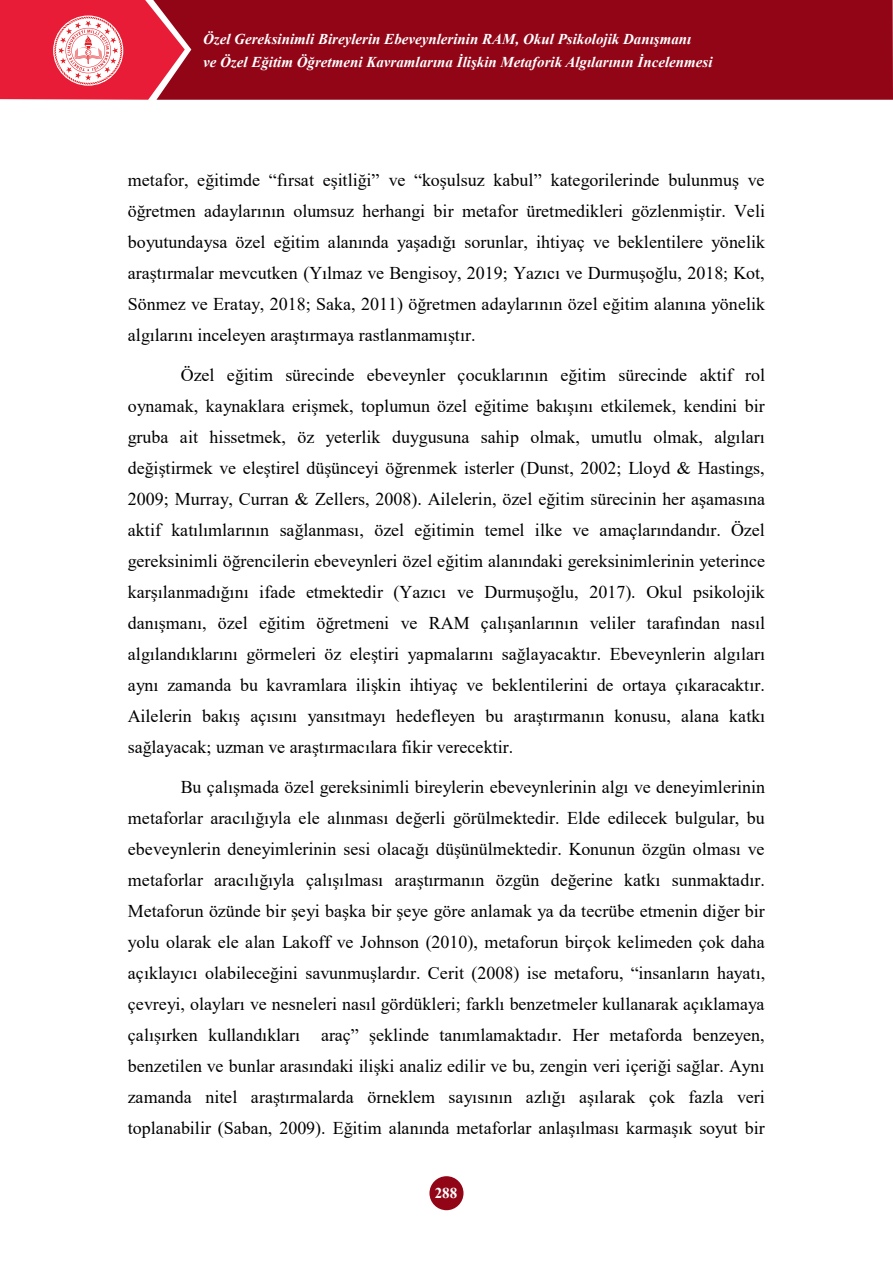
<style>
.page{position:relative;width:893px;height:1263px;background:#fff}
.page>*{position:absolute;margin:0;border:0;box-sizing:border-box;transform-origin:0 0}
.t1{font:18px/31px "Times New Roman";letter-spacing:.005em;color:#000;text-align:justify}
.t2{font:italic 700 15px/22.5px "Times New Roman";color:#fff}
.t3{font:700 15px "Times New Roman";color:#fff}
</style>
<div class="page">
<div style="left:185px;top:0;width:708px;height:100px;background:#910517"></div>
<svg style="left:0;top:0;width:185px;height:100px;background:#e6485b"></svg>
<div style="left:429px;top:1176px;width:34px;height:34px;background:#910517;border-radius:50%"></div>
<p class="t2" style="left:203px;top:28px;width:511px">Özel Gereksinimli Bireylerin Ebeveynlerinin RAM, Okul Psikolojik Danışmanı<br>ve Özel Eğitim Öğretmeni Kavramlarına İlişkin Metaforik Algılarının İncelenmesi</p>
<p class="t1" style="left:128px;top:164px;width:639px">metafor, eğitimde “fırsat eşitliği” ve “koşulsuz kabul” kategorilerinde bulunmuş ve öğretmen adaylarının olumsuz herhangi bir metafor üretmedikleri gözlenmiştir. Veli boyutundaysa özel eğitim alanında yaşadığı sorunlar, ihtiyaç ve beklentilere yönelik araştırmalar mevcutken (Yılmaz ve Bengisoy, 2019; Yazıcı ve Durmuşoğlu, 2018; Kot, Sönmez ve Eratay, 2018; Saka, 2011) öğretmen adaylarının özel eğitim alanına yönelik algılarını inceleyen araştırmaya rastlanmamıştır.</p>
<p class="t1" style="left:128px;top:358px;width:639px;text-indent:53px">Özel eğitim sürecinde ebeveynler çocuklarının eğitim sürecinde aktif rol oynamak, kaynaklara erişmek, toplumun özel eğitime bakışını etkilemek, kendini bir gruba ait hissetmek, öz yeterlik duygusuna sahip olmak, umutlu olmak, algıları değiştirmek ve eleştirel düşünceyi öğrenmek isterler (Dunst, 2002; Lloyd &amp; Hastings, 2009; Murray, Curran &amp; Zellers, 2008). Ailelerin, özel eğitim sürecinin her aşamasına aktif katılımlarının sağlanması, özel eğitimin temel ilke ve amaçlarındandır. Özel gereksinimli öğrencilerin ebeveynleri özel eğitim alanındaki gereksinimlerinin yeterince karşılanmadığını ifade etmektedir (Yazıcı ve Durmuşoğlu, 2017). Okul psikolojik danışmanı, özel eğitim öğretmeni ve RAM çalışanlarının veliler tarafından nasıl algılandıklarını görmeleri öz eleştiri yapmalarını sağlayacaktır. Ebeveynlerin algıları aynı zamanda bu kavramlara ilişkin ihtiyaç ve beklentilerini de ortaya çıkaracaktır.<br>Ailelerin bakış açısını yansıtmayı hedefleyen bu araştırmanın konusu, alana katkı sağlayacak; uzman ve araştırmacılara fikir verecektir.</p>
<p class="t1" style="left:128px;top:771px;width:639px;text-indent:53px">Bu çalışmada özel gereksinimli bireylerin ebeveynlerinin algı ve deneyimlerinin metaforlar aracılığıyla ele alınması değerli görülmektedir. Elde edilecek bulgular, bu ebeveynlerin deneyimlerinin sesi olacağı düşünülmektedir. Konunun özgün olması ve metaforlar aracılığıyla çalışılması araştırmanın özgün değerine katkı sunmaktadır.<br>Metaforun özünde bir şeyi başka bir şeye göre anlamak ya da tecrübe etmenin diğer bir yolu olarak ele alan Lakoff ve Johnson (2010), metaforun birçok kelimeden çok daha açıklayıcı olabileceğini savunmuşlardır. Cerit (2008) ise metaforu, “insanların hayatı, çevreyi, olayları ve nesneleri nasıl gördükleri; farklı benzetmeler kullanarak açıklamaya çalışırken kullandıkları araç” şeklinde tanımlamaktadır. Her metaforda benzeyen, benzetilen ve bunlar arasındaki ilişki analiz edilir ve bu, zengin veri içeriği sağlar. Aynı zamanda nitel araştırmalarda örneklem sayısının azlığı aşılarak çok fazla veri toplanabilir (Saban, 2009). Eğitim alanında metaforlar anlaşılması karmaşık soyut bir</p>
<p class="t3" style="left:435px;top:1182px;width:24px">288</p>
</div>
